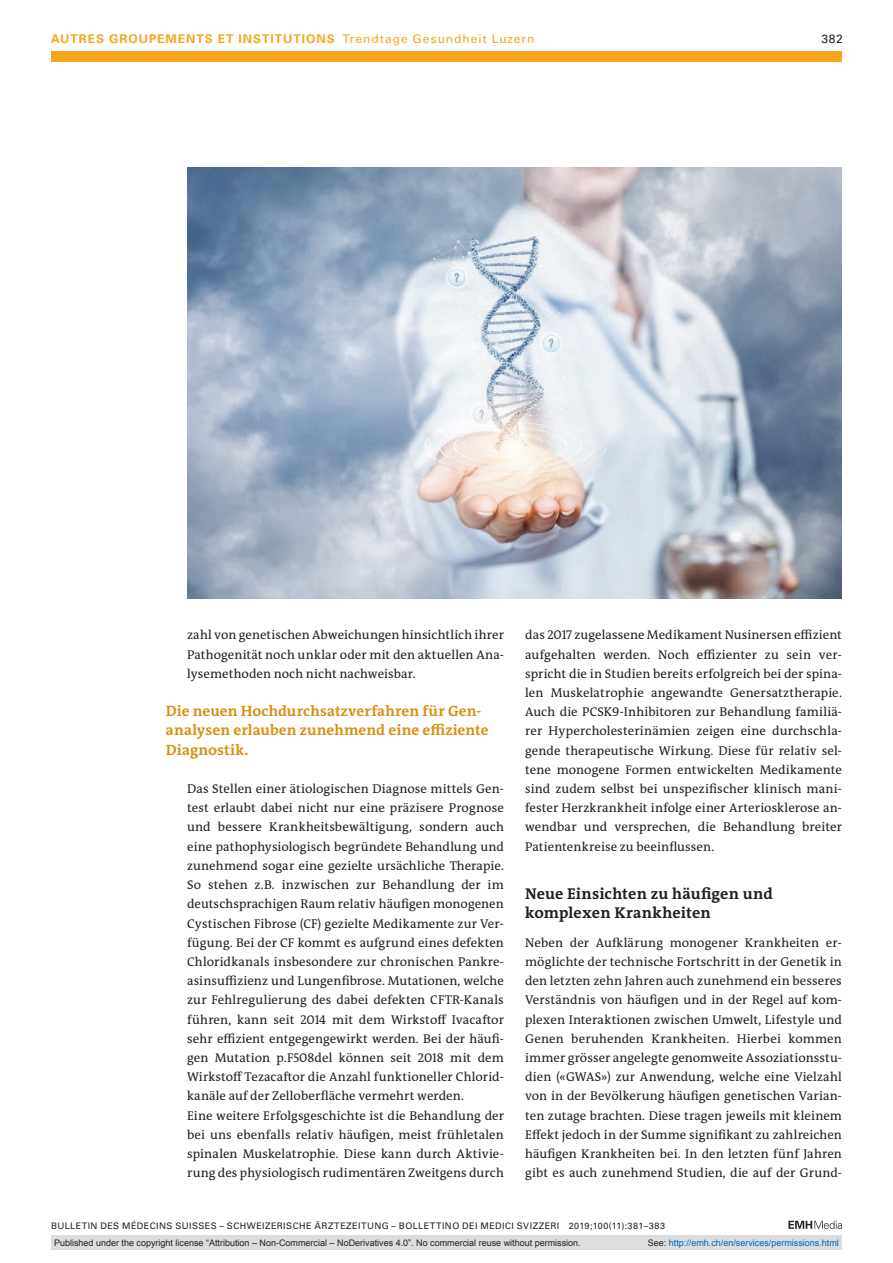
<style>
.page{position:relative;width:893px;height:1263px;background:#fff}
.page>*{position:absolute;margin:0;border:0;box-sizing:border-box;transform-origin:0 0}
.t1{font:700 15.75px/19.2px "The Antiqua B W7";letter-spacing:.01em;color:#231f20}
.t2{font:700 15px/19.2px "The Antiqua B W7";letter-spacing:.01em;color:#d89013}
.t3{font:12.75px/19.2px "The Antiqua B W5 Plain";letter-spacing:.005em;color:#231f20;text-align:justify}
.t4{font:700 12px "Univers LT Std";letter-spacing:.085em;color:#f9a51b}
.t5{font:12px "Univers LT Std";color:#231f20}
.t6{font:9px "Arial";color:#231f20}
.t7{font:9px "Univers LT Std";letter-spacing:.05em;color:#231f20}
.t8{font:9px "Arial";color:#0166b3}
.s1{font-weight:400}
.s2{color:#231f20}
</style>
<div class="page">
<svg style="left:788px;top:1221px;width:54px;height:8px"></svg>
<img style="left:187px;top:168px;width:655px;height:430px">
<div style="left:51px;top:51px;width:791px;height:11px;background:#f9a51b"></div>
<div style="left:51px;top:1235px;width:791px;height:15px;background:#dcdddf"></div>
<p class="t4" style="left:51px;top:31px;width:485px">AUTRES GROUPEMENTS ET INSTITUTIONS <span class="s1">Trendtage Gesundheit Luzern</span></p>
<p class="t5" style="left:821px;top:31px;width:23px">382</p>
<p class="t3" style="left:187px;top:626px;width:318px">zahl von genetischen Abweichungen hinsichtlich ihrer Pathogenität noch unklar oder mit den aktuellen Ana&shy;lysemethoden noch nicht nachweisbar.</p>
<p class="t2" style="left:166px;top:702px;width:324px">Die neuen Hochdurchsatzverfahren für Gen&shy;analysen erlauben zunehmend eine effiziente<br>Diagnostik.</p>
<p class="t3" style="left:187px;top:779px;width:318px;text-align:left">Das Stellen einer ätiologischen Diagnose mittels Gen&shy;test erlaubt dabei nicht nur eine präzisere Prognose und bessere Krankheitsbewältigung, sondern auch eine pathophysiologisch begründete Behandlung und zunehmend sogar eine gezielte ursächliche Therapie.<br>So stehen z.B. inzwischen zur Behandlung der im deutschsprachigen Raum relativ häufigen monogenen Cystischen Fibrose (CF) gezielte Medikamente zur Ver&shy;fügung. Bei der CF kommt es aufgrund eines defekten Chloridkanals insbesondere zur chronischen Pankre&shy;asinsuffizienz und Lungenfibrose. Mutationen, welche zur Fehlregulierung des dabei defekten CFTR-Kanals führen, kann seit 2014 mit dem Wirkstoff Ivacaftor sehr effizient entgegengewirkt werden. Bei der häufi&shy;gen Mutation p.F508del können seit 2018 mit dem Wirkstoff Tezacaftor die Anzahl funktioneller Chlorid&shy;kanäle auf der Zelloberfläche vermehrt werden.<br>Eine weitere Erfolgsgeschichte ist die Behandlung der bei uns ebenfalls relativ häufigen, meist frühletalen spinalen Muskelatrophie. Diese kann durch Aktivie&shy;rung des physiologisch rudimentären Zweitgens durch</p>
<p class="t3" style="left:525px;top:626px;width:318px">das 2017 zugelassene Medikament Nusinersen effizient aufgehalten werden. Noch effizienter zu sein ver&shy;spricht die in Studien bereits erfolgreich bei der spina&shy;len Muskelatrophie angewandte Genersatztherapie.<br>Auch die PCSK9-Inhibitoren zur Behandlung familiä&shy;rer Hypercholesterinämien zeigen eine durchschla&shy;gende therapeutische Wirkung. Diese für relativ sel&shy;tene monogene Formen entwickelten Medikamente sind zudem selbst bei unspezifischer klinisch mani&shy;fester Herzkrankheit infolge einer Arteriosklerose an&shy;wendbar und versprechen, die Behandlung breiter Patientenkreise zu beeinflussen.</p>
<p class="t1" style="left:525px;top:884px;width:249px">Neue Einsichten zu häufigen und komplexen Krankheiten</p>
<p class="t3" style="left:525px;top:933px;width:318px">Neben der Aufklärung monogener Krankheiten er&shy;möglichte der technische Fortschritt in der Genetik in den letzten zehn Jahren auch zunehmend ein besseres Verständnis von häufigen und in der Regel auf kom&shy;plexen Interaktionen zwischen Umwelt, Lifestyle und Genen beruhenden Krankheiten. Hierbei kommen immer grösser angelegte genomweite Assoziationsstu&shy;dien («GWAS») zur Anwendung, welche eine Vielzahl von in der Bevölkerung häufigen genetischen Varian&shy;ten zutage brachten. Diese tragen jeweils mit kleinem Effekt jedoch in der Summe signifikant zu zahlreichen häufigen Krankheiten bei. In den letzten fünf Jahren gibt es auch zunehmend Studien, die auf der Grund-</p>
<p class="t7" style="left:51px;top:1220px;width:616px">BULLETIN DES MÉDECINS SUISSES – SCHWEIZERISCHE ÄRZTEZEITUNG – BOLLETTINO DEI MEDICI SVIZZERI 2019;100(11):381–383</p>
<p class="t6" style="left:54px;top:1237px;width:528px">Published under the copyright license “Attribution – Non-Commercial – NoDerivatives 4.0”. No commercial reuse without permission.</p>
<p class="t8" style="left:648px;top:1237px;width:193px"><span class="s2">See:</span> http://emh.ch/en/services/permissions.html</p>
</div>
